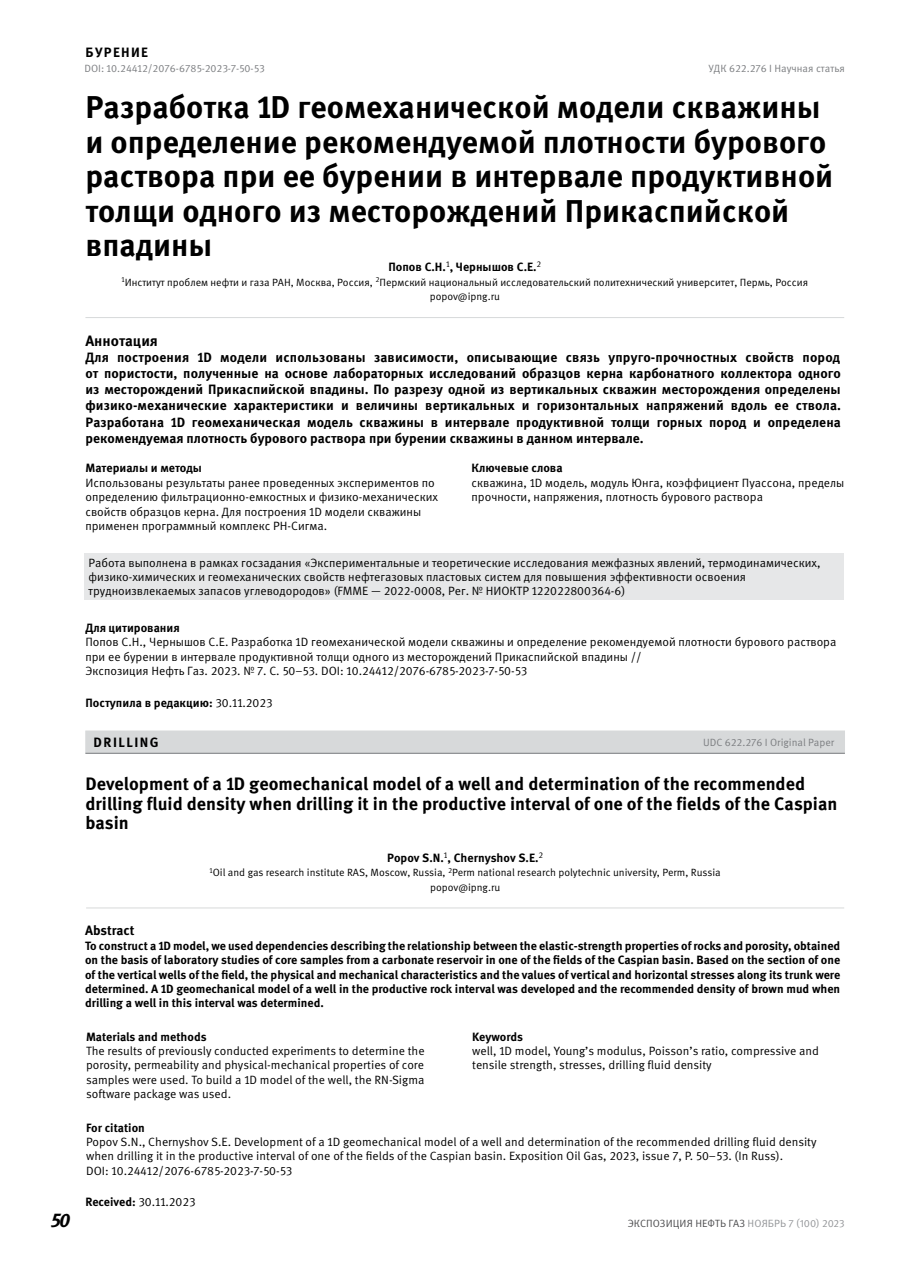
<style>
.page{position:relative;width:919px;height:1272px;background:#fff}
.page>*{position:absolute;margin:0;border:0;box-sizing:border-box;transform-origin:0 0}
.t1{font:700 31.5px/34.5px "Meta Pro";color:#000}
.t2{font:italic 700 19.5px "Meta Pro";color:#000}
.t3{font:700 18px/19.5px "Meta Pro";color:#000}
.t4{font:700 15px "Meta Pro";color:#000}
.t5{font:700 13.5px/16.2px "Meta Pro";color:#000;text-align:justify}
.t6{font:700 13.5px "Meta Pro";letter-spacing:.11em;color:#000}
.t7{font:700 13.5px "Meta Pro";letter-spacing:.1em;color:#000}
.t8{font:12px/14.4px "Meta Pro";color:#000}
.t9{font:700 12px/14.4px "Meta Pro";color:#000;text-align:justify}
.t10{font:10.5px/14.4px "Meta Pro";color:#000;text-align:center}
.t11{font:10.5px "Meta Pro";color:#7c7e81}
.t12{font:10.5px "Meta Pro";color:#4d4d4f}
.s1{font-weight:400}
.s2{font-weight:700}
.s3{color:#939598}
</style>
<div class="page">
<hr style="left:86px;top:907px;width:758px;height:1px;background:#d7d9da">
<div style="left:85px;top:730px;width:759px;height:23px;background:#d7d9da;border:1px solid #d7d9da"></div>
<hr style="left:85px;top:753px;width:759px;height:1px;background:#7c7e81">
<hr style="left:85px;top:317px;width:759px;height:1px;background:#d7d9da">
<div style="left:84px;top:553px;width:760px;height:46px;background:#e6e7e8"></div>
<p class="t7" style="left:85px;top:44px;width:64px">БУРЕНИЕ</p>
<p class="t11" style="left:84px;top:62px;width:182px">DOI: 10.24412/2076-6785-2023-7-50-53</p>
<p class="t11" style="left:708px;top:62px;width:137px">УДК 622.276 I Научная статья</p>
<h1 class="t1" style="left:85px;top:91px;width:749px">Разработка 1D геомеханической модели скважины и определение рекомендуемой плотности бурового раствора при ее бурении в интервале продуктивной толщи одного из месторождений Прикаспийской впадины</h1>
<p class="t9" style="left:388px;top:260px;width:154px">Попов С.Н.<sup>1</sup>, Чернышов С.Е.<sup>2</sup></p>
<p class="t10" style="left:121px;top:275px;width:688px"><sup>1</sup>Институт проблем нефти и газа РАН, Москва, Россия, <sup>2</sup>Пермский национальный исследовательский политехнический университет, Пермь, Россия popov@ipng.ru</p>
<p class="t4" style="left:85px;top:331px;width:74px">Аннотация</p>
<p class="t5" style="left:85px;top:349px;width:757px">Для построения 1D модели использованы зависимости, описывающие связь упруго-прочностных свойств пород от пористости, полученные на основе лабораторных исследований образцов керна карбонатного коллектора одного из месторождений Прикаспийской впадины. По разрезу одной из вертикальных скважин месторождения определены физико-механические характеристики и величины вертикальных и горизонтальных напряжений вдоль ее ствола.<br>Разработана 1D геомеханическая модель скважины в интервале продуктивной толщи горных пород и определена рекомендуемая плотность бурового раствора при бурении скважины в данном интервале.</p>
<p class="t9" style="left:85px;top:461px;width:118px">Материалы и методы</p>
<p class="t8" style="left:85px;top:476px;width:354px">Использованы результаты ранее проведенных экспериментов по определению фильтрационно-емкостных и физико-механических свойств образцов керна. Для построения 1D модели скважины применен программный комплекс РН-Сигма.</p>
<p class="t9" style="left:471px;top:461px;width:93px">Ключевые слова</p>
<p class="t8" style="left:471px;top:476px;width:374px">скважина, 1D модель, модуль Юнга, коэффициент Пуассона, пределы прочности, напряжения, плотность бурового раствора</p>
<p class="t8" style="left:89px;top:555px;width:733px">Работа выполнена в рамках госзадания «Экспериментальные и теоретические исследования межфазных явлений, термодинамических, физико-химических и геомеханических свойств нефтегазовых пластовых систем для повышения эффективности освоения трудноизвлекаемых запасов углеводородов» (FMME — 2022-0008, Рег. № НИОКТР 122022800364-6)</p>
<p class="t9" style="left:85px;top:621px;width:96px">Для цитирования</p>
<p class="t8" style="left:85px;top:635px;width:752px">Попов С.Н., Чернышов С.Е. Разработка 1D геомеханической модели скважины и определение рекомендуемой плотности бурового раствора при ее бурении в интервале продуктивной толщи одного из месторождений Прикаспийской впадины //<br>Экспозиция Нефть Газ. 2023. № 7. С. 50–53. DOI: 10.24412/2076-6785-2023-7-50-53</p>
<p class="t9" style="left:85px;top:696px;width:188px">Поступила в редакцию: <span class="s1">30.11.2023</span></p>
<p class="t6" style="left:94px;top:734px;width:67px">DRILLING</p>
<p class="t11" style="left:703px;top:735px;width:133px">UDC 622.276 I Original Paper</p>
<h3 class="t3" style="left:85px;top:775px;width:753px">Development of a 1D geomechanical model of a well and determination of the recommended drilling fluid density when drilling it in the productive interval of one of the fields of the Caspian basin</h3>
<p class="t9" style="left:387px;top:850px;width:157px">Popov S.N.<sup>1</sup>, Chernyshov S.E.<sup>2</sup></p>
<p class="t10" style="left:209px;top:865px;width:512px"><sup>1</sup>Oil and gas research institute RAS, Moscow, Russia, <sup>2</sup>Perm national research polytechnic university, Perm, Russia popov@ipng.ru</p>
<p class="t5" style="left:85px;top:923px;width:51px">Abstract</p>
<p class="t9" style="left:85px;top:938px;width:756px">To construct a 1D model, we used dependencies describing the relationship between the elastic-strength properties of rocks and porosity, obtained on the basis of laboratory studies of core samples from a carbonate reservoir in one of the fields of the Caspian basin. Based on the section of one of the vertical wells of the field, the physical and mechanical characteristics and the values of vertical and horizontal stresses along its trunk were determined. A 1D geomechanical model of a well in the productive rock interval was developed and the recommended density of brown mud when drilling a well in this interval was determined.</p>
<p class="t9" style="left:86px;top:1029px;width:122px">Materials and methods</p>
<p class="t8" style="left:86px;top:1043px;width:340px;text-align:justify">The results of previously conducted experiments to determine the porosity, permeability and physical-mechanical properties of core samples were used. To build a 1D model of the well, the RN-Sigma software package was used.</p>
<p class="t9" style="left:472px;top:1029px;width:52px">Keywords</p>
<p class="t8" style="left:472px;top:1043px;width:348px">well, 1D model, Young’s modulus, Poisson’s ratio, compressive and tensile strength, stresses, drilling fluid density</p>
<p class="t9" style="left:86px;top:1120px;width:60px">For citation</p>
<p class="t8" style="left:86px;top:1134px;width:732px">Popov S.N., Chernyshov S.E. Development of a 1D geomechanical model of a well and determination of the recommended drilling fluid density when drilling it in the productive interval of one of the fields of the Caspian basin. Exposition Oil Gas, 2023, issue 7, P. 50–53. (In Russ).<br>DOI: 10.24412/2076-6785-2023-7-50-53</p>
<p class="t8" style="left:85px;top:1195px;width:111px"><span class="s2">Received:</span> 30.11.2023</p>
<h2 class="t2" style="left:51px;top:1208px;width:21px">50</h2>
<p class="t12" style="left:627px;top:1216px;width:218px">ЭКСПОЗИЦИЯ НЕФТЬ ГАЗ <span class="s3">НОЯБРЬ 7 (100) 2023</span></p>
</div>
